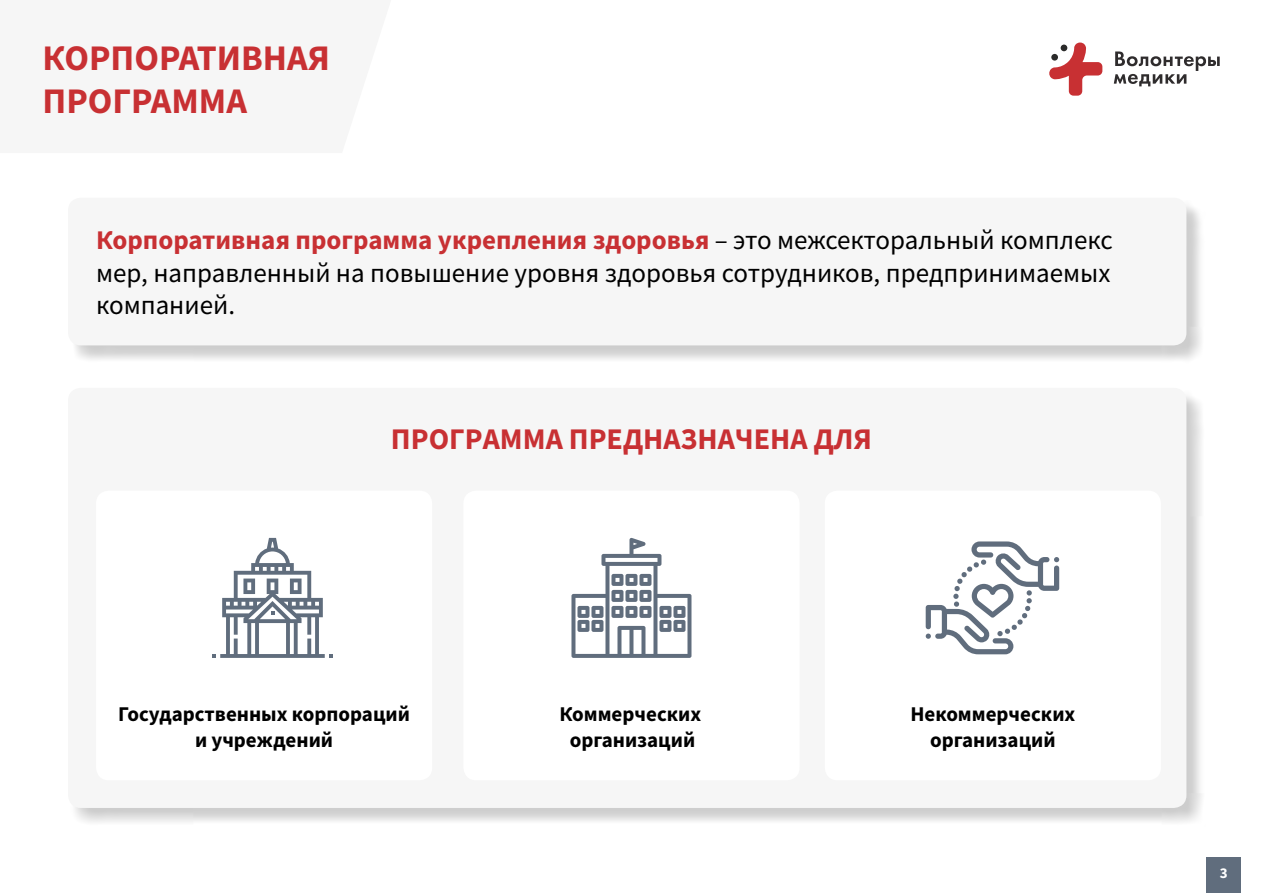
<style>
.page{position:relative;width:1263px;height:893px;background:#fff}
.page>*{position:absolute;margin:0;border:0;box-sizing:border-box;transform-origin:0 0}
.t1{font:700 36px/43.2px "Source Sans Pro";color:#c83033}
.t2{font:700 30px "Source Sans Pro";color:#c83033}
.t3{font:27px/32.4px "Source Sans Pro";color:#000;text-align:justify}
.t4{font:700 21px/25.2px "Source Sans Pro";color:#000;text-align:center}
.t5{font:700 15px "Source Sans Pro";color:#fff}
.s1{font-weight:700;color:#c83033}
</style>
<div class="page">
<div style="left:1206px;top:857px;width:35px;height:36px;background:#606d7d"></div>
<div style="left:70px;top:390px;width:1135px;height:437px;background:#000;opacity:.2"></div>
<div style="left:68px;top:388px;width:1118px;height:420px;background:#f6f6f6;border-radius:13px"></div>
<div style="left:96px;top:491px;width:336px;height:289px;background:#fff;border-radius:13px"></div>
<div style="left:825px;top:491px;width:336px;height:289px;background:#fff;border-radius:13px"></div>
<div style="left:463px;top:491px;width:336px;height:289px;background:#fff;border-radius:13px"></div>
<div style="left:70px;top:200px;width:1135px;height:164px;background:#000;opacity:.2"></div>
<div style="left:68px;top:198px;width:1118px;height:147px;background:#f6f6f6;border-radius:13px"></div>
<svg style="left:1114px;top:51px;width:106px;height:35px"></svg>
<svg style="left:1049px;top:42px;width:53px;height:54px"></svg>
<div style="left:1051px;top:54px;width:7px;height:7px;background:#2b2b2a;border-radius:50%"></div>
<svg style="left:571px;top:538px;width:120px;height:120px"></svg>
<svg style="left:212px;top:538px;width:120px;height:120px"></svg>
<svg style="left:926px;top:541px;width:133px;height:113px"></svg>
<h1 class="t1" style="left:43px;top:35px;width:289px">КОРПОРАТИВНАЯ<br>ПРОГРАММА</h1>
<p class="t3" style="left:96px;top:224px;width:1018px"><span class="s1">Корпоративная программа укрепления здоровья</span> – это межсекторальный комплекс мер, направленный на повышение уровня здоровья сотрудников, предпринимаемых компанией.</p>
<p class="t2" style="left:391px;top:418px;width:483px">ПРОГРАММА ПРЕДНАЗНАЧЕНА ДЛЯ</p>
<p class="t4" style="left:118px;top:701px;width:293px">Государственных корпораций и учреждений</p>
<p class="t4" style="left:910px;top:701px;width:166px">Некоммерческих организаций</p>
<p class="t4" style="left:559px;top:701px;width:143px">Коммерческих организаций</p>
<p class="t5" style="left:1220px;top:862px;width:9px">3</p>
</div>
